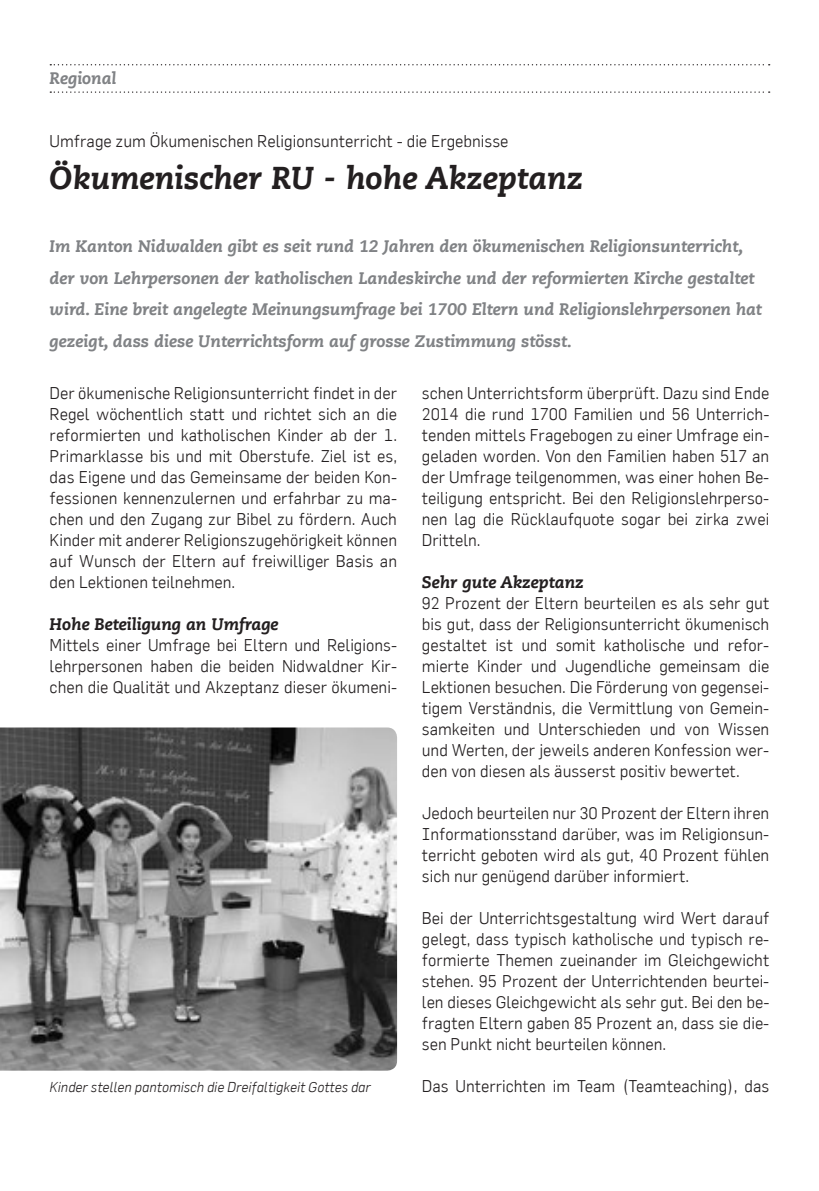
<style>
.page{position:relative;width:819px;height:1191px;background:#fff}
.page>*{position:absolute;margin:0;border:0;box-sizing:border-box;transform-origin:0 0}
.t1{font:italic 800 31.5px "Caecilia LT";color:#231f20}
.t2{font:300 16.62px/21px "Flama";color:#231f20;text-align:justify}
.t3{font:italic 800 16.62px/31.5px "Caecilia LT";color:#808285}
.t4{font:italic 800 16.62px "Caecilia LT";color:#231f20}
.t5{font:italic 300 14px "Flama";color:#231f20}
</style>
<div class="page">
<svg style="left:50px;top:64px;width:719px;height:1px"></svg>
<svg style="left:50px;top:91px;width:719px;height:2px"></svg>
<img style="left:0;top:727px;width:397px;height:343px">
<p class="t3" style="left:50px;top:63px;width:68px">Regional</p>
<p class="t2" style="left:50px;top:130px;width:460px">Umfrage zum Ökumenischen Religionsunterricht - die Ergebnisse</p>
<h1 class="t1" style="left:50px;top:159px;width:535px">Ökumenischer RU - hohe Akzeptanz</h1>
<p class="t3" style="left:50px;top:231px;width:714px">Im Kanton Nidwalden gibt es seit rund 12 Jahren den ökumenischen Religionsunterricht, der von Lehrpersonen der katholischen Landeskirche und der reformierten Kirche gestaltet wird. Eine breit angelegte Meinungsumfrage bei 1700 Eltern und Religionslehrpersonen hat gezeigt, dass diese Unterrichtsform auf grosse Zustimmung stösst.</p>
<p class="t2" style="left:50px;top:382px;width:349px">Der ökumenische Religionsunterricht findet in der Regel wöchentlich statt und richtet sich an die reformierten und katholischen Kinder ab der 1.<br>Primarklasse bis und mit Oberstufe. Ziel ist es, das Eigene und das Gemeinsame der beiden Kon&shy;fessionen kennenzulernen und erfahrbar zu ma&shy;chen und den Zugang zur Bibel zu fördern. Auch Kinder mit anderer Religionszugehörigkeit können auf Wunsch der Eltern auf freiwilliger Basis an den Lektionen teilnehmen.</p>
<p class="t4" style="left:50px;top:614px;width:230px">Hohe Beteiligung an Umfrage</p>
<p class="t2" style="left:50px;top:634px;width:349px">Mittels einer Umfrage bei Eltern und Religions&shy;lehrpersonen haben die beiden Nidwaldner Kir&shy;chen die Qualität und Akzeptanz dieser ökumeni-</p>
<p class="t2" style="left:422px;top:382px;width:349px">schen Unterrichtsform überprüft. Dazu sind Ende 2014 die rund 1700 Familien und 56 Unterrich&shy;tenden mittels Fragebogen zu einer Umfrage ein&shy;geladen worden. Von den Familien haben 517 an der Umfrage teilgenommen, was einer hohen Be&shy;teiligung entspricht. Bei den Religionslehrperso&shy;nen lag die Rücklaufquote sogar bei zirka zwei Dritteln.</p>
<p class="t4" style="left:422px;top:572px;width:163px">Sehr gute Akzeptanz</p>
<p class="t2" style="left:422px;top:592px;width:349px">92 Prozent der Eltern beurteilen es als sehr gut bis gut, dass der Religionsunterricht ökumenisch gestaltet ist und somit katholische und refor&shy;mierte Kinder und Jugendliche gemeinsam die Lektionen besuchen. Die Förderung von gegensei&shy;tigem Verständnis, die Vermittlung von Gemein&shy;samkeiten und Unterschieden und von Wissen und Werten, der jeweils anderen Konfession wer&shy;den von diesen als äusserst positiv bewertet.</p>
<p class="t2" style="left:422px;top:802px;width:349px">Jedoch beurteilen nur 30 Prozent der Eltern ihren Informationsstand darüber, was im Religionsun&shy;terricht geboten wird als gut, 40 Prozent fühlen sich nur genügend darüber informiert.</p>
<p class="t2" style="left:422px;top:907px;width:349px">Bei der Unterrichtsgestaltung wird Wert darauf gelegt, dass typisch katholische und typisch re&shy;formierte Themen zueinander im Gleichgewicht stehen. 95 Prozent der Unterrichtenden beurtei&shy;len dieses Gleichgewicht als sehr gut. Bei den be&shy;fragten Eltern gaben 85 Prozent an, dass sie die&shy;sen Punkt nicht beurteilen können.</p>
<p class="t5" style="left:50px;top:1079px;width:323px">Kinder stellen pantomisch die Dreifaltigkeit Gottes dar</p>
<p class="t2" style="left:422px;top:1075px;width:349px">Das Unterrichten im Team (Teamteaching), das</p>
</div>
